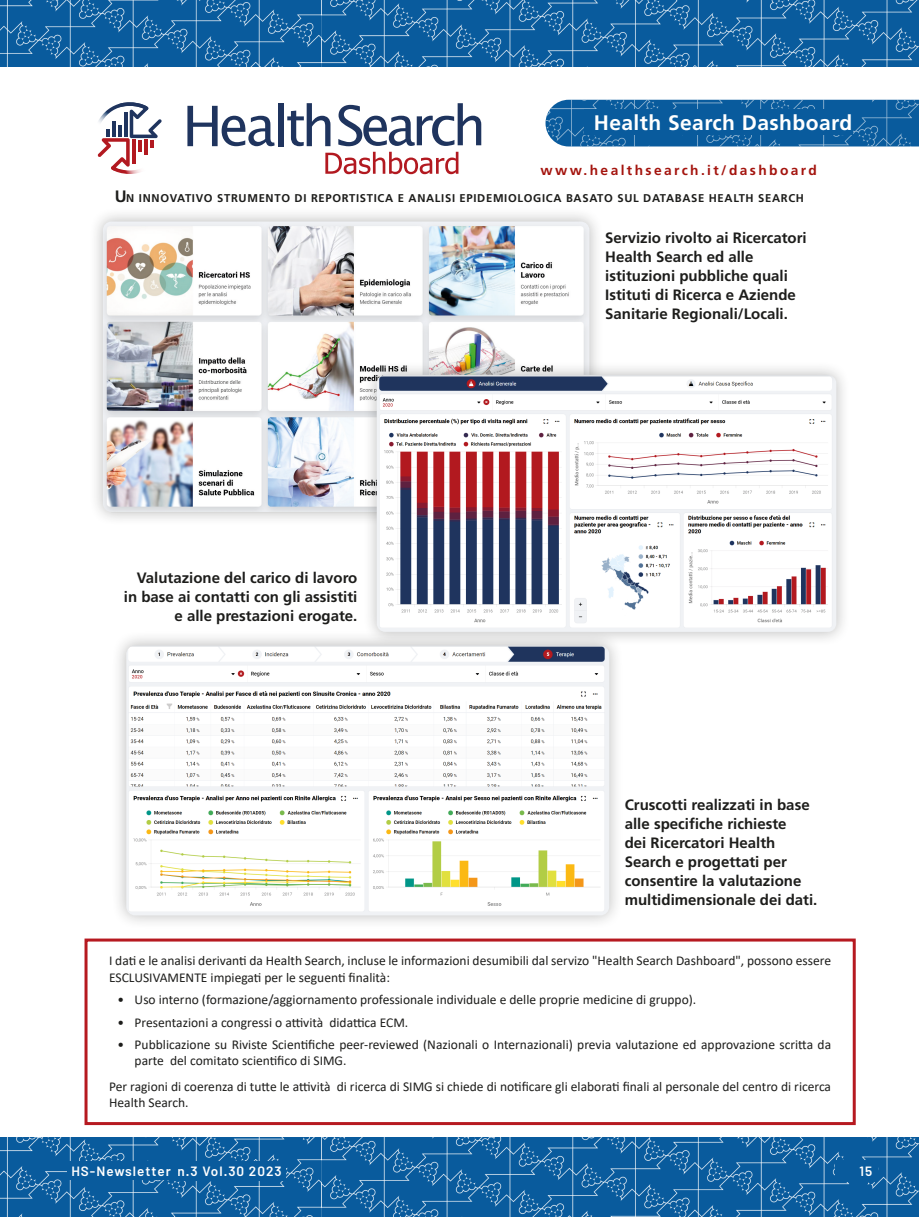
<style>
.page{position:relative;width:919px;height:1217px;background:#fff}
.page>*{position:absolute;margin:0;border:0;box-sizing:border-box;transform-origin:0 0}
.t1{font:700 21px "Frutiger LT Std";letter-spacing:.02em;color:#fff}
.t2{font:700 15px/18.9px "Frutiger LT Std";color:#1d1d1b}
.t3{font:700 13.8px "Frutiger LT Std";letter-spacing:.175em;color:#a4140e}
.t4{font:13.5px/16.2px "Calibri";color:#1d1d1b}
.t5{font:600 13.5px "Barlow";letter-spacing:.075em;color:#fff}
.t6{font:700 11.25px "Frutiger LT Std";letter-spacing:.06em;color:#1d1d1b}
.s1{font-size:16.5px}
</style>
<div class="page">
<img style="left:0;top:1137px;width:918px;height:79px">
<div style="left:171px;top:1160px;width:115px;height:19px;background:#095b9d"></div>
<div style="left:67px;top:1160px;width:111px;height:19px;background:#095b9d"></div>
<img style="left:0;top:0;width:918px;height:67px">
<div style="left:835px;top:1160px;width:43px;height:21px;background:#095b9d"></div>
<div style="left:84px;top:938px;width:771px;height:186px;border:3px solid #b61920"></div>
<img style="left:117px;top:172px;width:23px;height:2px">
<svg style="left:187px;top:106px;width:87px;height:40px"></svg>
<div style="left:278px;top:103px;width:6px;height:43px;background:#1f345e"></div>
<svg style="left:287px;top:103px;width:43px;height:43px"></svg>
<svg style="left:338px;top:103px;width:143px;height:43px"></svg>
<svg style="left:325px;top:152px;width:133px;height:22px"></svg>
<svg style="left:98px;top:102px;width:64px;height:70px"></svg>
<img style="left:545px;top:100px;width:373px;height:46px">
<div style="left:584px;top:109px;width:268px;height:26px;background:#095b9d"></div>
<div style="left:88px;top:207px;width:515px;height:319px;background:#1d1d1b;opacity:.3"></div>
<img style="left:103px;top:221px;width:486px;height:291px">
<div style="left:362px;top:360px;width:488px;height:285px;background:#1d1d1b;opacity:.3"></div>
<img style="left:376px;top:375px;width:460px;height:256px">
<div style="left:112px;top:630px;width:512px;height:299px;background:#1d1d1b;opacity:.3"></div>
<img style="left:126px;top:645px;width:483px;height:270px">
<h1 class="t1" style="left:593px;top:110px;width:260px">Health Search Dashboard</h1>
<p class="t3" style="left:540px;top:162px;width:278px">www.healthsearch.it/dashboard</p>
<p class="t6" style="left:115px;top:192px;width:690px"><span class="s1">U</span>N INNOVATIVO STRUMENTO DI REPORTISTICA E ANALISI EPIDEMIOLOGICA BASATO SUL DATABASE HEALTH SEARCH</p>
<p class="t2" style="left:124px;top:568px;width:235px;text-align:right">Valutazione del carico di lavoro in base ai contatti con gli assistiti e alle prestazioni erogate.</p>
<p class="t2" style="left:605px;top:229px;width:203px">Servizio rivolto ai Ricercatori<br>Health Search ed alle istituzioni pubbliche quali<br>Istituti di Ricerca e Aziende<br>Sanitarie Regionali/Locali.</p>
<p class="t2" style="left:624px;top:795px;width:194px">Cruscotti realizzati in base alle specifiche richieste<br>dei Ricercatori Health<br>Search e progettati per consentire la valutazione multidimensionale dei dati.</p>
<p class="t4" style="left:109px;top:952px;width:723px">I dati e le analisi derivanti da Health Search, incluse le informazioni desumibili dal servizo "Health Search Dashboard", possono essere<br>ESCLUSIVAMENTE impiegati per le seguenti finalità:</p>
<p class="t4" style="left:118px;top:990px;width:580px">• Uso interno (formazione/aggiornamento professionale individuale e delle proprie medicine di gruppo).</p>
<p class="t4" style="left:118px;top:1013px;width:292px">• Presentazioni a congressi o attività didattica ECM.</p>
<p class="t4" style="left:135px;top:1035px;width:698px;text-indent:-17px">• Pubblicazione su Riviste Scientifiche peer-reviewed (Nazionali o Internazionali) previa valutazione ed approvazione scritta da parte del comitato scientifico di SIMG.</p>
<p class="t4" style="left:109px;top:1077px;width:723px">Per ragioni di coerenza di tutte le attività di ricerca di SIMG si chiede di notificare gli elaborati finali al personale del centro di ricerca<br>Health Search.</p>
<p class="t5" style="left:71px;top:1162px;width:212px">HS-Newsletter n.3 Vol.30 2023</p>
<p class="t5" style="left:859px;top:1162px;width:14px">15</p>
</div>
